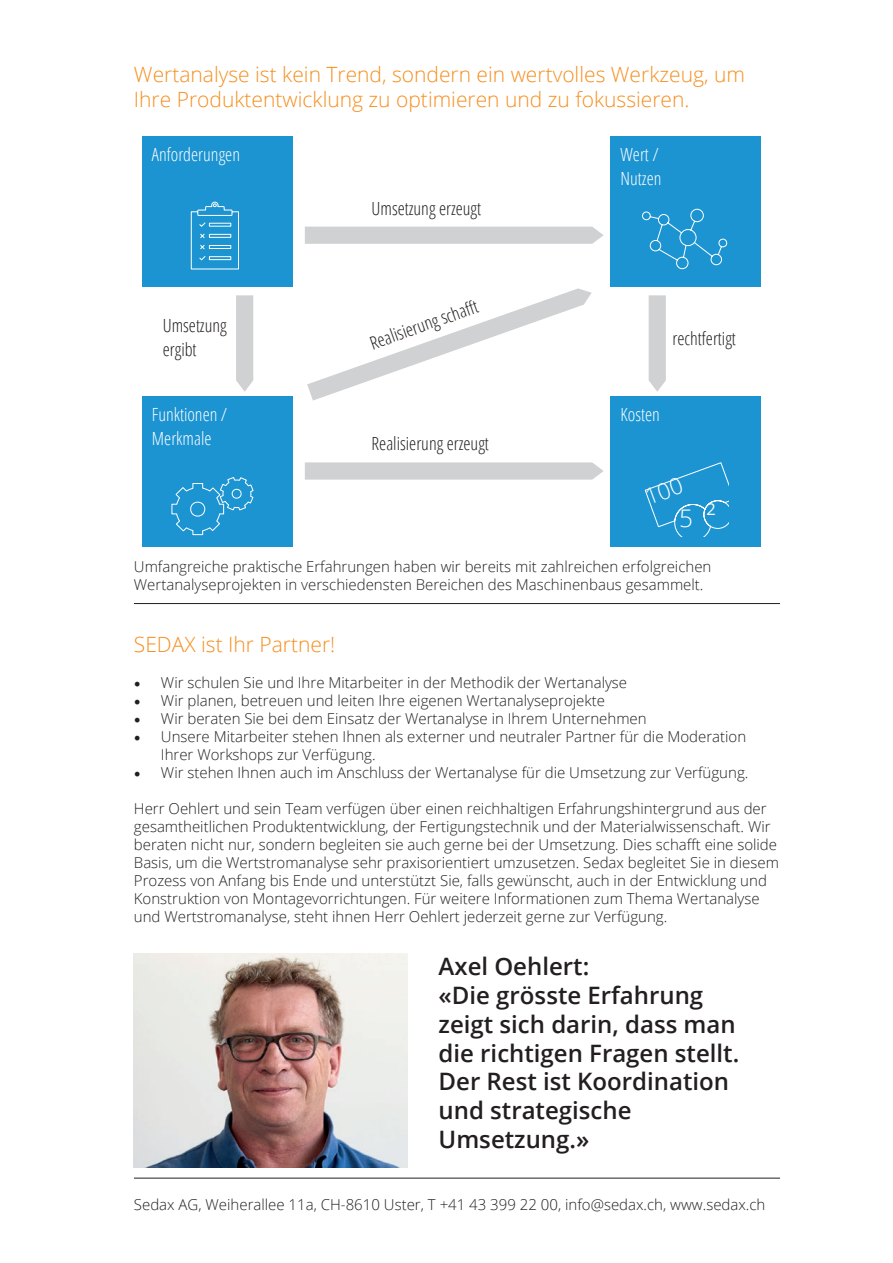
<style>
.page{position:relative;width:893px;height:1263px;background:#fff}
.page>*{position:absolute;margin:0;border:0;box-sizing:border-box;transform-origin:0 0}
.t1{font:300 24.3px "Open Sans";color:#fff}
.t2{font:600 24px/28.8px "Open Sans";color:#231f20}
.t3{font:300 21px/25.2px "Open Sans";color:#f68e1e}
.t4{font:300 condensed 18.15px/24px "Open Sans";color:#231f20}
.t5{font:300 condensed 18.15px/24px "Open Sans";color:#fff}
.t6{font:16.35px "Open Sans";color:#fff}
.t7{font:300 15px/18px "Open Sans";color:#231f20}
.s1{font-family:"Minion Pro";font-weight:400;font-size:18px}
</style>
<div class="page">
<img style="left:134px;top:953px;width:274px;height:215px">
<div style="left:611px;top:396px;width:150px;height:150px;background:#1c94d2"></div>
<div style="left:142px;top:396px;width:151px;height:150px;background:#1c94d2"></div>
<div style="left:142px;top:136px;width:151px;height:150px;background:#1c94d2"></div>
<div style="left:611px;top:136px;width:150px;height:150px;background:#1c94d2"></div>
<svg style="left:171px;top:477px;width:83px;height:58px"></svg>
<svg style="left:642px;top:208px;width:85px;height:62px"></svg>
<svg style="left:236px;top:295px;width:17px;height:97px;background:#d3d4d5"></svg>
<svg style="left:649px;top:295px;width:17px;height:97px;background:#d3d4d6"></svg>
<div style="left:305px;top:227px;width:299px;height:17px;background:#d0d1d3"></div>
<svg style="left:305px;top:462px;width:298px;height:18px;background:#d2d3d5"></svg>
<svg style="left:307px;top:288px;width:285px;height:113px"></svg>
<svg style="left:190px;top:201px;width:49px;height:69px"></svg>
<hr style="left:134px;top:603px;width:646px;height:1px;background:#231f20">
<hr style="left:134px;top:1178px;width:646px;height:1px;background:#231f20">
<svg style="left:644px;top:462px;width:84px;height:75px"></svg>
<h3 class="t3" style="left:134px;top:61px;width:613px">Wertanalyse ist kein Trend, sondern ein wertvolles Werkzeug, um<br>Ihre Produktentwicklung zu optimieren und zu fokussieren.</h3>
<p class="t5" style="left:152px;top:142px;width:90px">Anforderungen</p>
<p class="t5" style="left:620px;top:142px;width:42px">Wert /<br>Nutzen</p>
<p class="t4" style="left:163px;top:313px;width:66px">Umsetzung ergibt</p>
<p class="t5" style="left:152px;top:401px;width:77px">Funktionen /<br>Merkmale</p>
<p class="t4" style="left:372px;top:195px;width:111px">Umsetzung erzeugt</p>
<p class="t4" style="left:366px;top:332px;width:121px;rotate:-20deg">Realisierung schafft</p>
<p class="t4" style="left:372px;top:431px;width:119px">Realisierung erzeugt</p>
<p class="t4" style="left:673px;top:326px;width:65px">rechtfertigt</p>
<p class="t5" style="left:620px;top:401px;width:41px">Kosten</p>
<h1 class="t1" style="left:679px;top:502px;width:15px">5</h1>
<p class="t6" style="left:706px;top:498px;width:11px">2</p>
<p class="t7" style="left:134px;top:557px;width:579px">Umfangreiche praktische Erfahrungen haben wir bereits mit zahlreichen erfolgreichen<br>Wertanalyseprojekten in verschiedensten Bereichen des Maschinenbaus gesammelt.</p>
<h3 class="t3" style="left:134px;top:631px;width:203px">SEDAX ist Ihr Partner!</h3>
<p class="t7" style="left:134px;top:673px;width:495px"><span class="s1">•</span> Wir schulen Sie und Ihre Mitarbeiter in der Methodik der Wertanalyse</p>
<p class="t7" style="left:134px;top:691px;width:473px"><span class="s1">•</span> Wir planen, betreuen und leiten Ihre eigenen Wertanalyseprojekte</p>
<p class="t7" style="left:134px;top:709px;width:514px"><span class="s1">•</span> Wir beraten Sie bei dem Einsatz der Wertanalyse in Ihrem Unternehmen</p>
<p class="t7" style="left:161px;top:727px;width:587px;text-indent:-27px"><span class="s1">•</span> Unsere Mitarbeiter stehen Ihnen als externer und neutraler Partner für die Moderation<br>Ihrer Workshops zur Verfügung.</p>
<p class="t7" style="left:134px;top:763px;width:616px"><span class="s1">•</span> Wir stehen Ihnen auch im Anschluss der Wertanalyse für die Umsetzung zur Verfügung.</p>
<p class="t7" style="left:134px;top:799px;width:646px">Herr Oehlert und sein Team verfügen über einen reichhaltigen Erfahrungshintergrund aus der gesamtheitlichen Produktentwicklung, der Fertigungstechnik und der Materialwissenschaft. Wir beraten nicht nur, sondern begleiten sie auch gerne bei der Umsetzung. Dies schafft eine solide Basis, um die Wertstromanalyse sehr praxisorientiert umzusetzen. Sedax begleitet Sie in diesem Prozess von Anfang bis Ende und unterstützt Sie, falls gewünscht, auch in der Entwicklung und Konstruktion von Montagevorrichtungen. Für weitere Informationen zum Thema Wertanalyse und Wertstromanalyse, steht ihnen Herr Oehlert jederzeit gerne zur Verfügung.</p>
<h2 class="t2" style="left:439px;top:952px;width:302px">Axel Oehlert:<br>«Die grösste Erfahrung zeigt sich darin, dass man die richtigen Fragen stellt.<br>Der Rest ist Koordination und strategische<br>Umsetzung.»</h2>
<p class="t7" style="left:134px;top:1195px;width:633px">Sedax AG, Weiherallee 11a, CH-8610 Uster, T +41 43 399 22 00, info@sedax.ch, www.sedax.ch</p>
</div>
